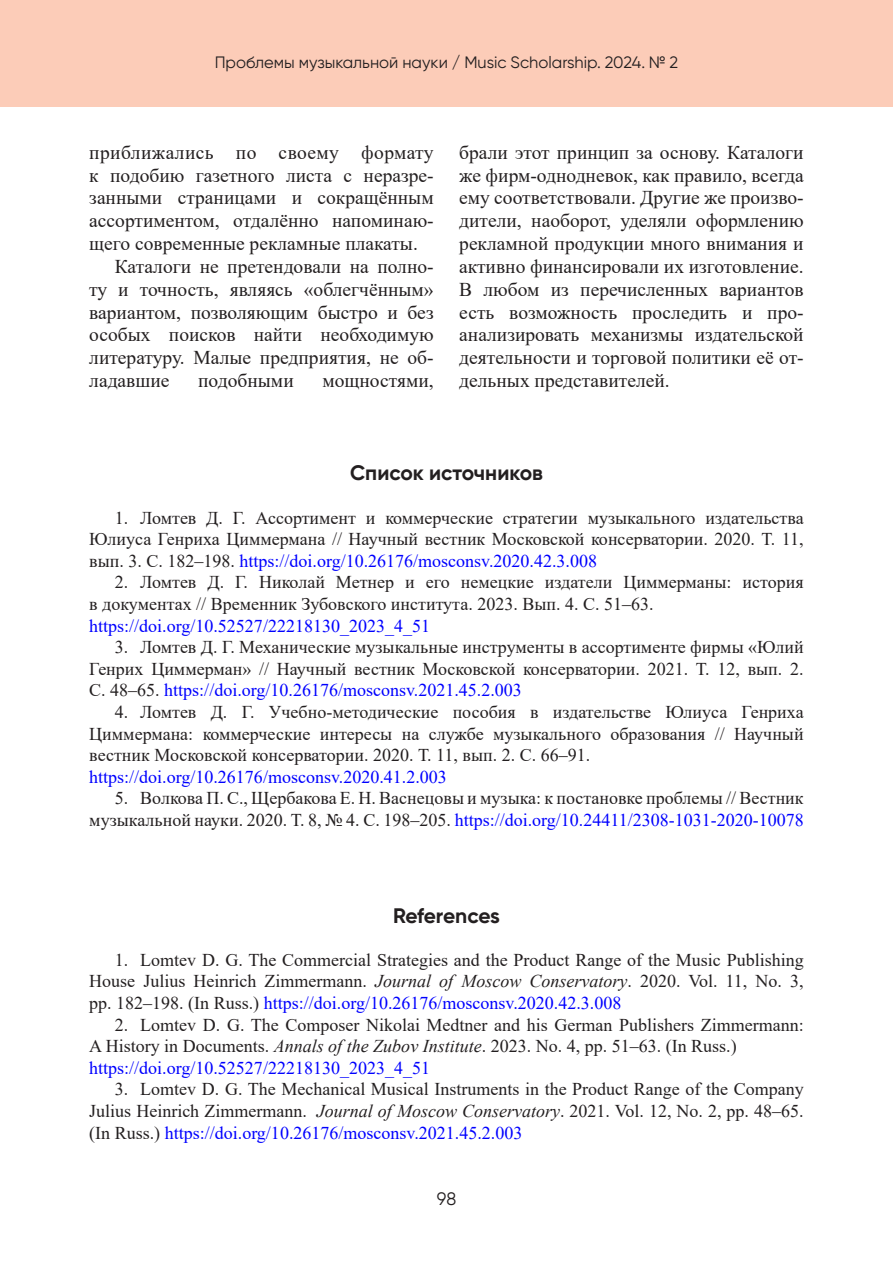
<style>
.page{position:relative;width:893px;height:1263px;background:#fff}
.page>*{position:absolute;margin:0;border:0;box-sizing:border-box;transform-origin:0 0}
.Список_литературы{font:700 21px "Gilroy";color:#231f20}
.Текст{font:19.5px/22.8px "Times New Roman";color:#231f20;text-align:justify}
.Литература{font:18px/21.6px "Times New Roman";color:#231f20;text-align:justify}
.Литература_DOI{font:18px "Times New Roman";color:#00f}
.Литература-2{font:18px "Times New Roman";color:#00f}
.t1{font:18px "Gilroy";color:#231f20}
.t2{font:16.5px "Gilroy";color:#231f20}
.s1{color:#00f}
.s2{font-style:italic}
</style>
<div class="page">
<div style="left:0;top:0;width:893px;height:107px;background:#fcccb8"></div>
<p class="t2" style="left:215px;top:53px;width:465px">Проблемы музыкальной науки / Music Scholarship. 2024. № 2</p>
<p class="Текст" style="left:89px;top:140px;width:346px">приближались по своему формату к подобию газетного листа с неразре&shy;занными страницами и сокращённым ассортиментом, отдалённо напоминаю&shy;щего современные рекламные плакаты.</p>
<p class="Текст" style="left:89px;top:254px;width:346px;text-indent:26px">Каталоги не претендовали на полно&shy;ту и точность, являясь «облегчённым» вариантом, позволяющим быстро и без особых поисков найти необходимую литературу. Малые предприятия, не об&shy;ладавшие</p>
<p class="Текст" style="left:198px;top:368px;width:97px">подобными</p>
<p class="Текст" style="left:322px;top:368px;width:113px">мощностями,</p>
<p class="Текст" style="left:459px;top:140px;width:346px">брали этот принцип за основу. Каталоги же фирм-однодневок, как правило, всегда ему соответствовали. Другие же произво&shy;дители, наоборот, уделяли оформлению рекламной продукции много внимания и активно финансировали их изготовление.<br>В любом из перечисленных вариантов есть возможность проследить и про&shy;анализировать механизмы издательской деятельности и торговой политики её от&shy;дельных представителей.</p>
<p class="Список_литературы" style="left:350px;top:460px;width:194px">Список источников</p>
<p class="Литература" style="left:89px;top:506px;width:716px;text-indent:26px">1. Ломтев Д. Г. Ассортимент и коммерческие стратегии музыкального издательства Юлиуса Генриха Циммермана // Научный вестник Московской консерватории. 2020. Т. 11, вып. 3. С. 182‒198. <span class="s1">https://doi.org/10.26176/mosconsv.2020.42.3.008</span></p>
<p class="Литература" style="left:89px;top:571px;width:716px;text-indent:26px">2. Ломтев Д. Г. Николай Метнер и его немецкие издатели Циммерманы: история в документах // Временник Зубовского института. 2023. Вып. 4. С. 51‒63.</p>
<p class="Литература_DOI" style="left:89px;top:613px;width:342px">https://doi.org/10.52527/22218130_2023_4_51</p>
<p class="Литература" style="left:89px;top:636px;width:716px;text-indent:26px">3. Ломтев Д. Г. Механические музыкальные инструменты в ассортименте фирмы «Юлий Генрих Циммерман» // Научный вестник Московской консерватории. 2021. Т. 12, вып. 2.<br>С. 48‒65. <span class="s1">https://doi.org/10.26176/mosconsv.2021.45.2.003</span></p>
<p class="Литература" style="left:89px;top:700px;width:716px;text-indent:26px">4. Ломтев Д. Г. Учебно-методические пособия в издательстве Юлиуса Генриха Циммермана: коммерческие интересы на службе музыкального образования // Научный вестник Московской консерватории. 2020. Т. 11, вып. 2. С. 66‒91.</p>
<p class="Литература_DOI" style="left:89px;top:764px;width:359px">https://doi.org/10.26176/mosconsv.2020.41.2.003</p>
<p class="Литература" style="left:89px;top:787px;width:716px;text-align:right">5. Волкова П. С., Щербакова Е. Н. Васнецовы и музыка: к постановке проблемы // Вестник музыкальной науки. 2020. Т. 8, № 4. С. 198‒205. <span class="s1">https://doi.org/10.24411/2308-1031-2020-10078</span></p>
<p class="Список_литературы" style="left:393px;top:902px;width:108px">References</p>
<p class="Литература" style="left:89px;top:948px;width:716px;text-indent:26px">1. Lomtev D. G. The Commercial Strategies and the Product Range of the Music Publishing House Julius Heinrich Zimmermann. <span class="s2">Journal of Moscow Conservatory</span>. 2020. Vol. 11, No. 3, pp. 182‒198. (In Russ.) <span class="s1">https://doi.org/10.26176/mosconsv.2020.42.3.008</span></p>
<p class="Литература" style="left:89px;top:1013px;width:716px;text-indent:26px">2. Lomtev D. G. The Composer Nikolai Medtner and his German Publishers Zimmermann:<br>A History in Documents. <span class="s2">Annals of the Zubov Institute</span>. 2023. No. 4, pp. 51‒63. (In Russ.)</p>
<p class="Литература-2" style="left:89px;top:1055px;width:342px">https://doi.org/10.52527/22218130_2023_4_51</p>
<p class="Литература" style="left:89px;top:1078px;width:716px;text-indent:26px">3. Lomtev D. G. The Mechanical Musical Instruments in the Product Range of the Company Julius Heinrich Zimmermann. <span class="s2">Journal of Moscow Conservatory</span>. 2021. Vol. 12, No. 2, pp. 48‒65. (In Russ.) <span class="s1">https://doi.org/10.26176/mosconsv.2021.45.2.003</span></p>
<p class="t1" style="left:437px;top:1188px;width:21px">98</p>
</div>
